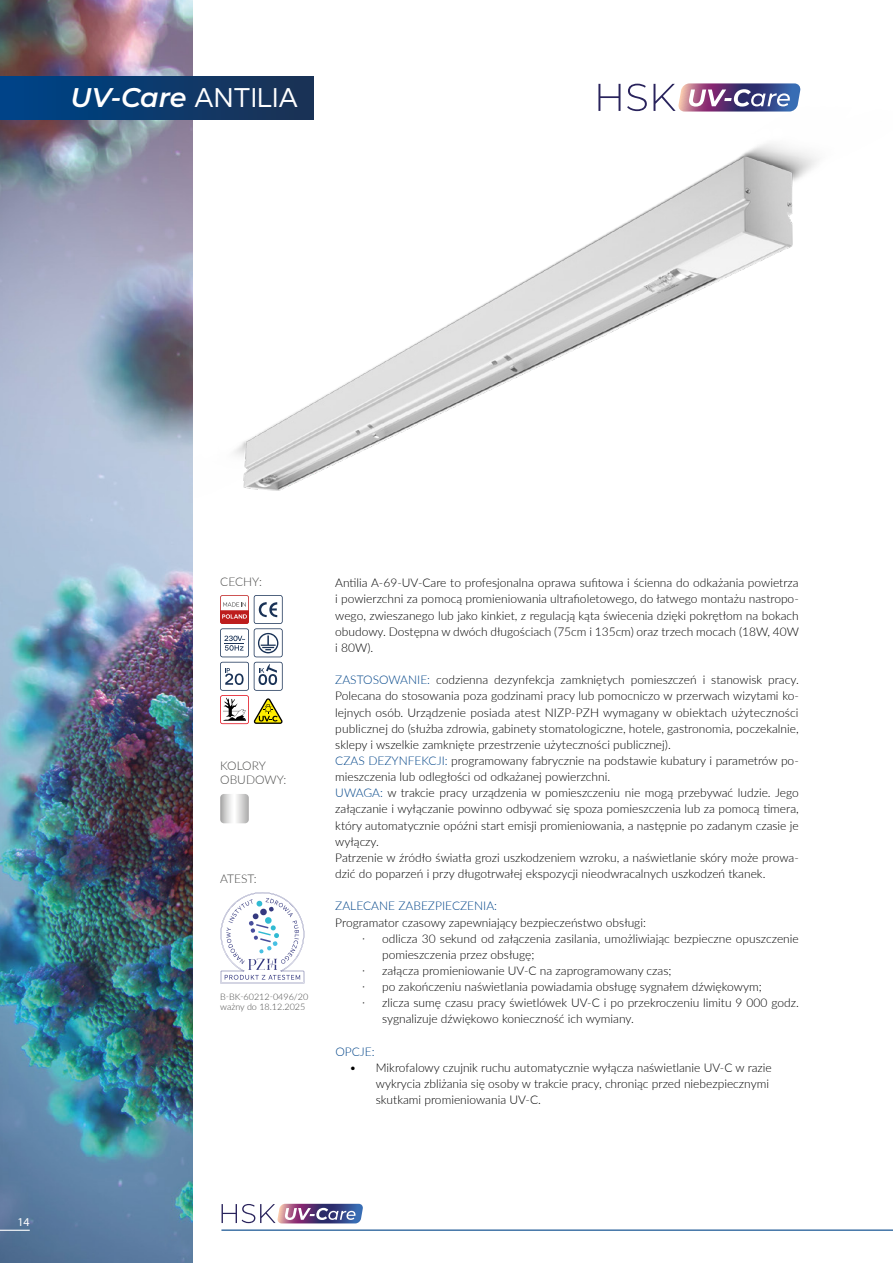
<style>
.page{position:relative;width:893px;height:1263px;background:#fff}
.page>*{position:absolute;margin:0;border:0;box-sizing:border-box;transform-origin:0 0}
.t1{font:italic 600 27px "Montserrat";letter-spacing:-.005em;color:#fff}
.t2{font:300 12px/16.2px "Lato";color:#000}
.t3{font:300 12px "Lato";color:#048}
.t4{font:300 12px/14.4px "Lato";color:#4a4a49}
.t5{font:12px "Myriad Pro";color:#fff}
.t6{font:300 9px/10.8px "Lato";color:#4a4a49}
.s1{font-family:"Novecentosanswide";font-weight:400;font-style:normal}
.s2{color:#048}
</style>
<div class="page">
<svg style="left:222px;top:1204px;width:141px;height:19px"></svg>
<hr style="left:221px;top:1229px;width:672px;height:2px;background:#048">
<svg style="left:220px;top:794px;width:29px;height:29px"></svg>
<svg style="left:220px;top:595px;width:63px;height:129px"></svg>
<img style="left:0;top:0;width:193px;height:1263px">
<img style="left:194px;top:76px;width:625px;height:415px">
<div style="left:0;top:77px;width:314px;height:42px;background:linear-gradient(to right,#004489,#1c3153)"></div>
<svg style="left:598px;top:84px;width:22px;height:27px"></svg>
<svg style="left:627px;top:84px;width:20px;height:27px"></svg>
<svg style="left:653px;top:83px;width:148px;height:29px"></svg>
<svg style="left:220px;top:892px;width:84px;height:91px"></svg>
<hr style="left:0;top:1230px;width:30px;height:1px;background:#fff">
<h1 class="t1" style="left:70px;top:79px;width:229px">UV-Care <span class="s1">ANTILIA</span></h1>
<p class="t5" style="left:17px;top:1214px;width:14px">14</p>
<p class="t4" style="left:220px;top:574px;width:43px">CECHY:</p>
<p class="t2" style="left:335px;top:574px;width:465px;text-align:justify">Antilia A-69-UV-Care to profesjonalna oprawa sufitowa i ścienna do odkażania powietrza i powierzchni za pomocą promieniowania ultrafioletowego, do łatwego montażu nastropo&shy;wego, zwieszanego lub jako kinkiet, z regulacją kąta świecenia dzięki pokrętłom na bokach obudowy. Dostępna w dwóch długościach (75cm i 135cm) oraz trzech mocach (18W, 40W i 80W).</p>
<p class="t2" style="left:335px;top:671px;width:465px"><span class="s2">ZASTOSOWANIE:</span> codzienna dezynfekcja zamkniętych pomieszczeń i stanowisk pracy.<br>Polecana do stosowania poza godzinami pracy lub pomocniczo w przerwach wizytami ko&shy;lejnych osób. Urządzenie posiada atest NIZP-PZH wymagany w obiektach użyteczności publicznej do (służba zdrowia, gabinety stomatologiczne, hotele, gastronomia, poczekalnie, sklepy i wszelkie zamknięte przestrzenie użyteczności publicznej).<br><span class="s2">CZAS DEZYNFEKCJI:</span> programowany fabrycznie na podstawie kubatury i parametrów po&shy;mieszczenia lub odległości od odkażanej powierzchni.<br><span class="s2">UWAGA:</span> w trakcie pracy urządzenia w pomieszczeniu nie mogą przebywać ludzie. Jego załączanie i wyłączanie powinno odbywać się spoza pomieszczenia lub za pomocą timera, który automatycznie opóźni start emisji promieniowania, a następnie po zadanym czasie je wyłączy.<br>Patrzenie w źródło światła grozi uszkodzeniem wzroku, a naświetlanie skóry może prowa&shy;dzić do poparzeń i przy długotrwałej ekspozycji nieodwracalnych uszkodzeń tkanek.</p>
<p class="t3" style="left:335px;top:898px;width:163px">ZALECANE ZABEZPIECZENIA:</p>
<p class="t2" style="left:362px;top:914px;width:285px;text-indent:-27px">Programator czasowy zapewniający bezpieczeństwo obsługi:<br>Ҋ</p>
<p class="t4" style="left:220px;top:758px;width:68px">KOLORY<br>OBUDOWY:</p>
<p class="t4" style="left:220px;top:871px;width:38px">ATEST:</p>
<p class="t2" style="left:382px;top:930px;width:418px">odlicza 30 sekund od załączenia zasilania, umożliwiając bezpieczne opuszczenie pomieszczenia przez obsługę;</p>
<p class="t6" style="left:220px;top:991px;width:89px">B-BK-60212-0496/20 ważny do 18.12.2025</p>
<p class="t2" style="left:362px;top:962px;width:5px">Ҋ</p>
<p class="t2" style="left:382px;top:962px;width:291px">załącza promieniowanie UV-C na zaprogramowany czas;</p>
<p class="t2" style="left:362px;top:978px;width:5px">Ҋ</p>
<p class="t2" style="left:382px;top:978px;width:381px">po zakończeniu naświetlania powiadamia obsługę sygnałem dźwiękowym;</p>
<p class="t2" style="left:362px;top:994px;width:5px">Ҋ</p>
<p class="t2" style="left:382px;top:994px;width:418px">zlicza sumę czasu pracy świetlówek UV-C i po przekroczeniu limitu 9 000 godz. sygnalizuje dźwiękowo konieczność ich wymiany.</p>
<p class="t3" style="left:335px;top:1043px;width:41px">OPCJE:</p>
<p class="t2" style="left:376px;top:1059px;width:397px;text-indent:-26px">• Mikrofalowy czujnik ruchu automatycznie wyłącza naświetlanie UV-C w razie wykrycia zbliżania się osoby w trakcie pracy, chroniąc przed niebezpiecznymi skutkami promieniowania UV-C.</p>
</div>
